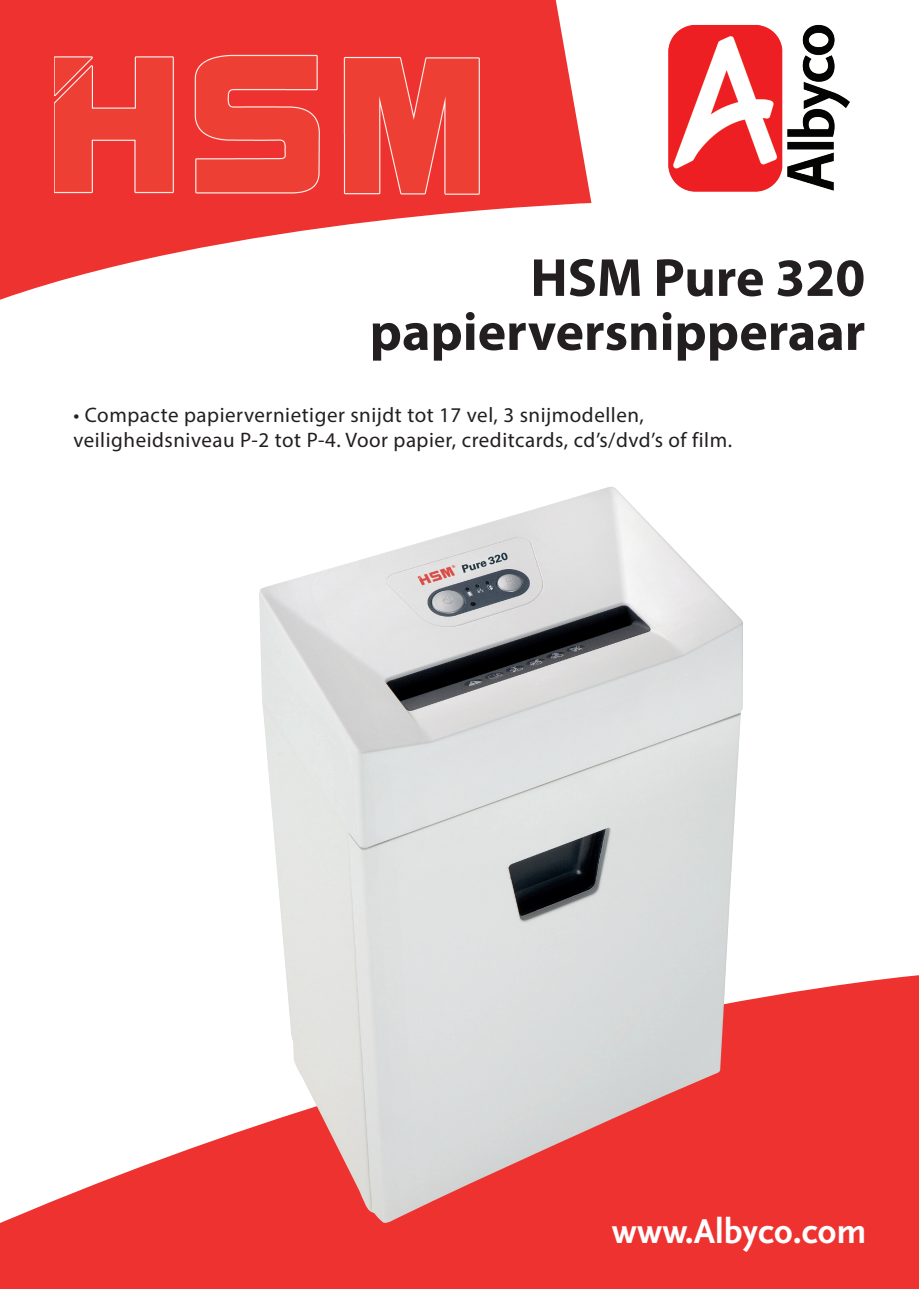
<style>
.page{position:relative;width:919px;height:1289px;background:#fff}
.page>*{position:absolute;margin:0;border:0;box-sizing:border-box;transform-origin:0 0}
.t1{font:700 54px/54px "Myriad Pro";color:#231f20;text-align:right}
.t2{font:36px "Scala Sans Bold LF";color:#fff}
.t3{font:21px/25.2px "Myriad Pro";letter-spacing:.025em;color:#231f20}
</style>
<div class="page">
<svg style="left:0;top:0;width:591px;height:300px;fill:#ee3230"></svg>
<svg style="left:0;top:975px;width:918px;height:313px;fill:#ee3230"></svg>
<img style="left:668px;top:24px;width:182px;height:168px">
<img style="left:54px;top:54px;width:425px;height:140px">
<img style="left:259px;top:487px;width:484px;height:736px">
<p class="t1" style="left:369px;top:249px;width:497px">HSM Pure 320 papierversnipperaar</p>
<p class="t3" style="left:73px;top:402px;width:660px">• Compacte papiervernietiger snijdt tot 17 vel, 3 snijmodellen, veiligheidsniveau P-2 tot P-4. Voor papier, creditcards, cd’s/dvd’s of film.</p>
<p class="t2" style="left:612px;top:1211px;width:256px">www.Albyco.com</p>
</div>
